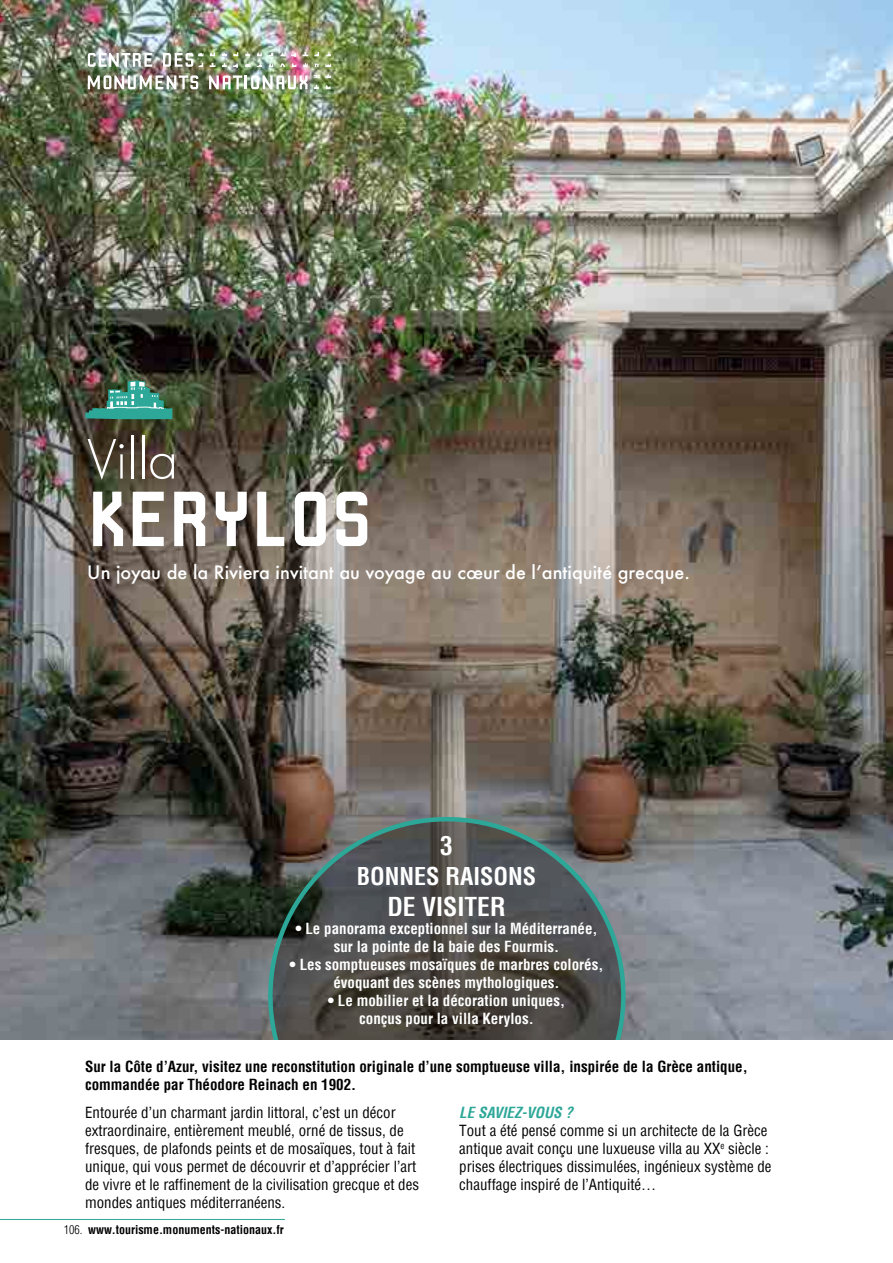
<style>
.page{position:relative;width:893px;height:1263px;background:#fff}
.page>*{position:absolute;margin:0;border:0;box-sizing:border-box;transform-origin:0 0}
.t1{font:82.5px "Robust CMN";letter-spacing:-.015em;color:#fff}
.t2{font:300 52.5px "Futura";color:#fff}
.t3{font:700 condensed 25.5px "Helvetica";color:#fff}
.t4{font:700 condensed 24px "Helvetica";color:#fff}
.t5{font:500 18px "Futura";color:#fff}
.t6{font:condensed 15px/18px "Helvetica";color:#000}
.t7{font:700 condensed 15px/18px "Helvetica";color:#fff;text-align:center}
.t8{font:700 condensed 15px/18px "Helvetica";color:#000}
.t9{font:italic 700 condensed 15px "Helvetica";color:#2ca798}
.t10{font:700 condensed 12px "Helvetica";color:#000}
.s1{font-weight:300}
</style>
<div class="page">
<img style="left:0;top:0;width:893px;height:1040px">
<svg style="left:270px;top:819px;width:353px;height:353px;background:#4b4c4a"></svg>
<svg style="left:314px;top:52px;width:5px;height:4px"></svg>
<svg style="left:269px;top:51px;width:4px;height:5px"></svg>
<svg style="left:292px;top:63px;width:4px;height:4px"></svg>
<svg style="left:280px;top:63px;width:5px;height:4px"></svg>
<svg style="left:257px;top:63px;width:5px;height:4px"></svg>
<svg style="left:303px;top:51px;width:5px;height:5px"></svg>
<svg style="left:326px;top:52px;width:5px;height:4px"></svg>
<svg style="left:326px;top:85px;width:4px;height:4px"></svg>
<svg style="left:325px;top:74px;width:6px;height:4px"></svg>
<svg style="left:314px;top:75px;width:5px;height:3px"></svg>
<svg style="left:210px;top:52px;width:5px;height:4px"></svg>
<svg style="left:222px;top:62px;width:5px;height:5px"></svg>
<svg style="left:257px;top:52px;width:5px;height:4px"></svg>
<svg style="left:245px;top:51px;width:5px;height:5px"></svg>
<svg style="left:245px;top:63px;width:5px;height:4px"></svg>
<svg style="left:233px;top:52px;width:5px;height:4px"></svg>
<svg style="left:303px;top:62px;width:5px;height:5px"></svg>
<svg style="left:280px;top:51px;width:5px;height:5px"></svg>
<svg style="left:233px;top:62px;width:5px;height:6px"></svg>
<svg style="left:325px;top:64px;width:6px;height:3px"></svg>
<svg style="left:269px;top:62px;width:4px;height:5px"></svg>
<svg style="left:314px;top:84px;width:5px;height:5px"></svg>
<svg style="left:210px;top:62px;width:5px;height:5px"></svg>
<svg style="left:291px;top:51px;width:5px;height:6px"></svg>
<svg style="left:314px;top:63px;width:5px;height:4px"></svg>
<svg style="left:222px;top:53px;width:5px;height:3px"></svg>
<svg style="left:163px;top:52px;width:40px;height:15px"></svg>
<svg style="left:88px;top:53px;width:64px;height:14px"></svg>
<svg style="left:209px;top:75px;width:99px;height:14px"></svg>
<svg style="left:88px;top:75px;width:110px;height:14px"></svg>
<div style="left:0;top:1040px;width:893px;height:187px;background:#fff"></div>
<hr style="left:0;top:1219px;width:285px;height:1px;background:#2ca798">
<svg style="left:85px;top:380px;width:87px;height:39px;background:#458474"></svg>
<h2 class="t2" style="left:87px;top:428px;width:92px">Villa</h2>
<h1 class="t1" style="left:87px;top:474px;width:287px">KERYLOS</h1>
<p class="t5" style="left:87px;top:560px;width:604px">Un joyau de la Riviera invitant au voyage au cœur de l’antiquité grecque.</p>
<h3 class="t3" style="left:440px;top:829px;width:14px">3</h3>
<h3 class="t4" style="left:357px;top:861px;width:181px">BONNES RAISONS</h3>
<h3 class="t3" style="left:387px;top:890px;width:120px">DE VISITER</h3>
<p class="t7" style="left:295px;top:919px;width:304px">• Le panorama exceptionnel sur la Méditerranée, sur la pointe de la baie des Fourmis.</p>
<p class="t7" style="left:290px;top:955px;width:315px">• Les somptueuses mosaïques de marbres colorés, évoquant des scènes mythologiques.</p>
<p class="t7" style="left:328px;top:991px;width:239px">• Le mobilier et la décoration uniques, conçus pour la villa Kerylos.</p>
<p class="t8" style="left:85px;top:1057px;width:664px">Sur la Côte d’Azur, visitez une reconstitution originale d’une somptueuse villa, inspirée de la Grèce antique, commandée par Théodore Reinach en 1902.</p>
<p class="t6" style="left:85px;top:1103px;width:336px">Entourée d’un charmant jardin littoral, c’est un décor extraordinaire, entièrement meublé, orné de tissus, de fresques, de plafonds peints et de mosaïques, tout à fait unique, qui vous permet de découvrir et d’apprécier l’art de vivre et le raffinement de la civilisation grecque et des mondes antiques méditerranéens.</p>
<p class="t9" style="left:459px;top:1103px;width:115px">LE SAVIEZ-VOUS ?</p>
<p class="t6" style="left:459px;top:1121px;width:314px">Tout a été pensé comme si un architecte de la Grèce antique avait conçu une luxueuse villa au XX<sup>e</sup> siècle : prises électriques dissimulées, ingénieux système de chauffage inspiré de l’Antiquité…</p>
<p class="t10" style="left:64px;top:1221px;width:221px"><span class="s1">106.</span> www.tourisme.monuments-nationaux.fr</p>
</div>
